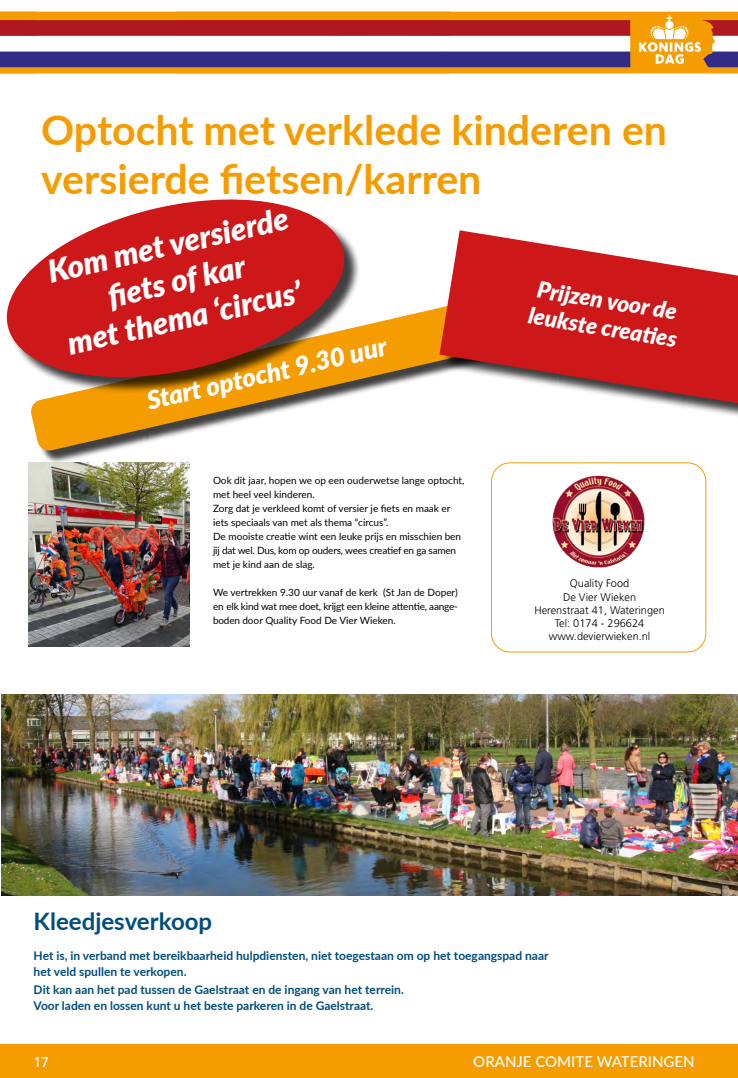
<style>
.page{position:relative;width:738px;height:1078px;background:#fff}
.page>*{position:absolute;margin:0;border:0;box-sizing:border-box;transform-origin:0 0}
.t1{font:700 41px/49.2px "Lato";color:#f59c00}
.t2{font:italic 900 31px/37.2px "Lato";color:#fff;text-align:center}
.t3{font:italic 900 25.7px "Lato";color:#fff}
.t4{font:700 24px "Lato";color:#004d7e}
.t5{font:italic 900 22.5px/27.1px "Lato";color:#fff}
.t6{font:500 15px "Lato";color:#fff}
.t7{font:14px "Frutiger";color:#fff}
.t8{font:700 12px/16px "Lato";color:#004d7e}
.t9{font:300 11px/13.2px "Frutiger";color:#000;text-align:center}
.t10{font:10px/14px "Lato";color:#000}
</style>
<div class="page">
<svg style="left:629px;top:12px;width:108px;height:61px"></svg>
<svg style="left:638px;top:15px;width:99px;height:52px"></svg>
<svg style="left:0;top:12px;width:629px;height:61px"></svg>
<div style="left:0;top:1043px;width:737px;height:34px;background:#f59c00"></div>
<div style="left:33px;top:301px;width:474px;height:162px;background:#000;opacity:.75"></div>
<svg style="left:31px;top:301px;width:464px;height:150px"></svg>
<div style="left:441px;top:233px;width:296px;height:190px;background:#000;opacity:.75"></div>
<svg style="left:439px;top:230px;width:298px;height:173px;fill:#cd1719"></svg>
<div style="left:490px;top:462px;width:215px;height:190px;border:1px solid #f59c00;border-radius:19px"></div>
<img style="left:552px;top:475px;width:93px;height:93px">
<div style="left:9px;top:201px;width:351px;height:192px;background:#000;opacity:.75"></div>
<svg style="left:6px;top:199px;width:347px;height:190px;fill:#cd1719"></svg>
<img style="left:1px;top:694px;width:736px;height:201px">
<img style="left:28px;top:462px;width:161px;height:184px">
<h1 class="t1" style="left:41px;top:104px;width:627px">Optocht met verklede kinderen en versierde fietsen/karren</h1>
<h2 class="t2" style="left:44px;top:253px;width:247px;rotate:-13deg">Kom met versierde fiets of kar<br>met thema ‘circus’</h2>
<h3 class="t3" style="left:143px;top:382px;width:247px;rotate:-13deg">Start optocht 9.30 uur</h3>
<h3 class="t5" style="left:534px;top:274px;width:151px;rotate:9deg">Prijzen voor de leukste creaties</h3>
<p class="t10" style="left:213px;top:473px;width:253px">Ook dit jaar, hopen we op een ouderwetse lange optocht, met heel veel kinderen.<br>Zorg dat je verkleed komt of versier je fiets en maak er iets speciaals van met als thema “circus”.<br>De mooiste creatie wint een leuke prijs en misschien ben jij dat wel. Dus, kom op ouders, wees creatief en ga samen met je kind aan de slag.</p>
<p class="t10" style="left:213px;top:585px;width:246px;text-align:justify">We vertrekken 9.30 uur vanaf de kerk (St Jan de Doper) en elk kind wat mee doet, krijgt een kleine attentie, aange&shy;boden door Quality Food De Vier Wieken.</p>
<p class="t9" style="left:534px;top:576px;width:132px">Quality Food<br>De Vier Wieken<br>Herenstraat 41, Wateringen<br>Tel: 0174 - 296624 www.devierwieken.nl</p>
<h3 class="t4" style="left:34px;top:903px;width:180px">Kleedjesverkoop</h3>
<p class="t8" style="left:34px;top:946px;width:516px">Het is, in verband met bereikbaarheid hulpdiensten, niet toegestaan om op het toegangspad naar het veld spullen te verkopen.</p>
<p class="t8" style="left:34px;top:981px;width:371px">Dit kan aan het pad tussen de Gaelstraat en de ingang van het terrein.<br>Voor laden en lossen kunt u het beste parkeren in de Gaelstraat.</p>
<h3 class="t7" style="left:33px;top:1053px;width:17px">17</h3>
<h3 class="t6" style="left:473px;top:1050px;width:223px">ORANJE COMITE WATERINGEN</h3>
</div>
